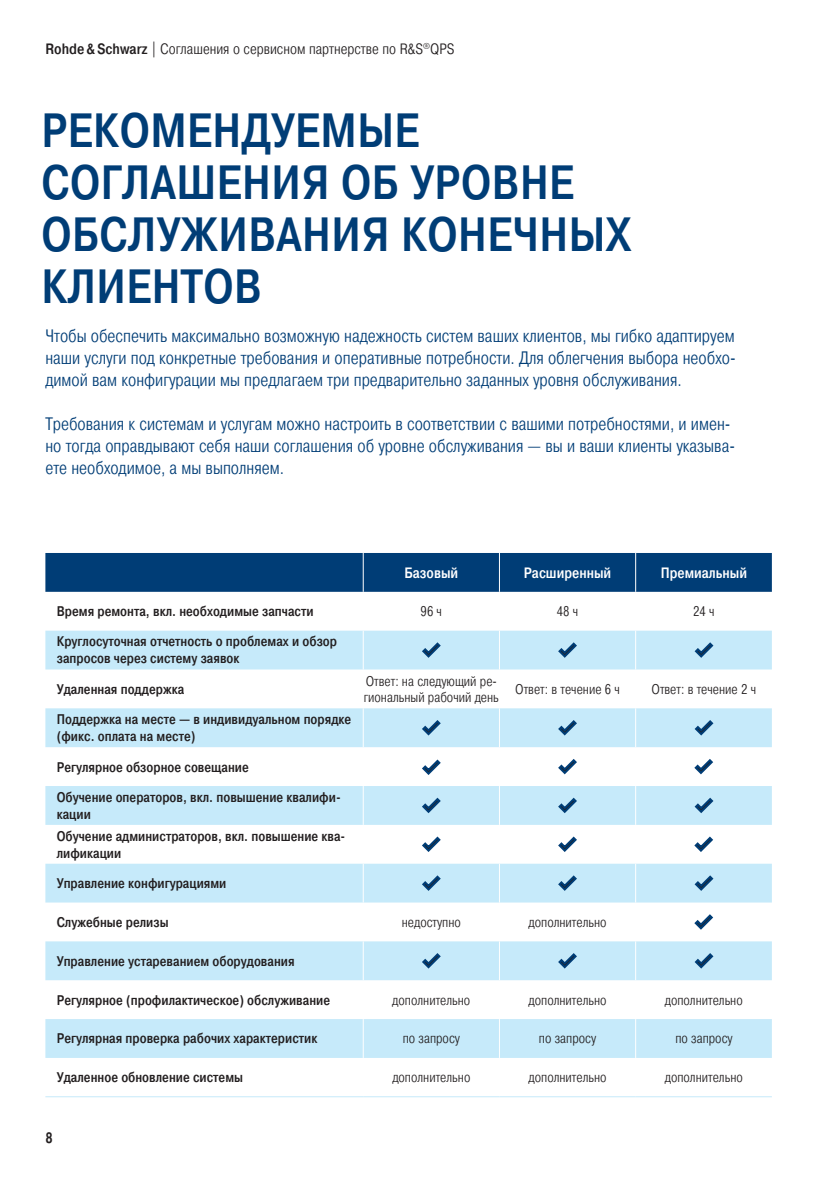
<style>
.page{position:relative;width:840px;height:1191px;background:#fff}
.page>*{position:absolute;margin:0;border:0;box-sizing:border-box;transform-origin:0 0}
.t1{font:500 48px/52px "Pragmatica Cond";letter-spacing:.01em;color:#003d76}
.t2{font:300 18px/22px "Pragmatica Cond";color:#003d76;text-align:justify}
.t3{font:300 15px "Pragmatica Cond";color:#231f20}
.t4{font:500 15px "Pragmatica Cond";color:#fff}
.t5{font:500 15px "Pragmatica Cond";color:#231f20}
.t6{font:500 14px/17px "Pragmatica Cond";color:#231f20}
.t7{font:300 14px/16px "Pragmatica Cond";color:#231f20}
.s1{font-weight:500}
</style>
<div class="page">
<div style="left:45px;top:553px;width:726px;height:39px;background:#003d76"></div>
<svg style="left:45px;top:630px;width:726px;height:428px;fill:#c6eafa"></svg>
<hr style="left:498px;top:630px;width:1px;height:39px;background:#fff">
<hr style="left:634px;top:630px;width:1px;height:39px;background:#fff">
<hr style="left:634px;top:553px;width:1px;height:39px;background:#fff">
<hr style="left:498px;top:553px;width:1px;height:39px;background:#fff">
<hr style="left:498px;top:708px;width:1px;height:39px;background:#fff">
<hr style="left:634px;top:708px;width:1px;height:39px;background:#fff">
<hr style="left:498px;top:786px;width:1px;height:39px;background:#fff">
<hr style="left:634px;top:786px;width:1px;height:39px;background:#fff">
<hr style="left:498px;top:863px;width:1px;height:39px;background:#fff">
<hr style="left:634px;top:863px;width:1px;height:39px;background:#fff">
<hr style="left:498px;top:941px;width:1px;height:39px;background:#fff">
<hr style="left:634px;top:941px;width:1px;height:39px;background:#fff">
<hr style="left:498px;top:1019px;width:1px;height:39px;background:#fff">
<hr style="left:634px;top:1019px;width:1px;height:39px;background:#fff">
<hr style="left:362px;top:553px;width:1px;height:39px;background:#fff">
<hr style="left:362px;top:630px;width:1px;height:39px;background:#fff">
<hr style="left:362px;top:708px;width:1px;height:39px;background:#fff">
<hr style="left:362px;top:786px;width:1px;height:39px;background:#fff">
<hr style="left:362px;top:863px;width:1px;height:39px;background:#fff">
<hr style="left:362px;top:941px;width:1px;height:39px;background:#fff">
<hr style="left:362px;top:1019px;width:1px;height:39px;background:#fff">
<hr style="left:45px;top:1096px;width:318px;height:1px;background:#c6eafa">
<hr style="left:363px;top:1096px;width:136px;height:1px;background:#c6eafa">
<hr style="left:499px;top:1096px;width:136px;height:1px;background:#c6eafa">
<hr style="left:635px;top:1096px;width:136px;height:1px;background:#c6eafa">
<svg style="left:420px;top:641px;width:22px;height:18px"></svg>
<svg style="left:556px;top:641px;width:22px;height:18px"></svg>
<svg style="left:692px;top:641px;width:22px;height:18px"></svg>
<svg style="left:420px;top:718px;width:22px;height:19px"></svg>
<svg style="left:556px;top:718px;width:22px;height:19px"></svg>
<svg style="left:692px;top:718px;width:22px;height:19px"></svg>
<svg style="left:420px;top:758px;width:22px;height:18px"></svg>
<svg style="left:556px;top:757px;width:22px;height:19px"></svg>
<svg style="left:692px;top:757px;width:22px;height:19px"></svg>
<svg style="left:420px;top:796px;width:22px;height:18px"></svg>
<svg style="left:556px;top:796px;width:22px;height:18px"></svg>
<svg style="left:692px;top:796px;width:22px;height:18px"></svg>
<svg style="left:420px;top:835px;width:22px;height:18px"></svg>
<svg style="left:556px;top:835px;width:22px;height:18px"></svg>
<svg style="left:692px;top:835px;width:22px;height:18px"></svg>
<svg style="left:420px;top:874px;width:22px;height:18px"></svg>
<svg style="left:556px;top:874px;width:22px;height:18px"></svg>
<svg style="left:692px;top:874px;width:22px;height:18px"></svg>
<svg style="left:692px;top:912px;width:22px;height:19px"></svg>
<svg style="left:420px;top:951px;width:22px;height:19px"></svg>
<svg style="left:556px;top:951px;width:22px;height:19px"></svg>
<svg style="left:692px;top:951px;width:22px;height:19px"></svg>
<p class="t3" style="left:45px;top:40px;width:410px"><span class="s1">Rohde&amp;Schwarz</span> | Соглашения о сервисном партнерстве по R&amp;S<sup>®</sup>QPS</p>
<h1 class="t1" style="left:41px;top:105px;width:591px">РЕКОМЕНДУЕМЫЕ<br>СОГЛАШЕНИЯ ОБ УРОВНЕ<br>ОБСЛУЖИВАНИЯ КОНЕЧНЫХ<br>КЛИЕНТОВ</h1>
<p class="t2" style="left:45px;top:324px;width:691px">Чтобы обеспечить максимально возможную надежность систем ваших клиентов, мы гибко адаптируем наши услуги под конкретные требования и оперативные потребности. Для облегчения выбора необхо&shy;димой вам конфигурации мы предлагаем три предварительно заданных уровня обслуживания.</p>
<p class="t2" style="left:45px;top:412px;width:690px;text-align:left">Требования к системам и услугам можно настроить в соответствии с вашими потребностями, и имен&shy;но тогда оправдывают себя наши соглашения об уровне обслуживания — вы и ваши клиенты указыва&shy;ете необходимое, а мы выполняем.</p>
<p class="t4" style="left:404px;top:563px;width:55px">Базовый</p>
<p class="t4" style="left:523px;top:563px;width:89px">Расширенный</p>
<p class="t4" style="left:660px;top:563px;width:88px">Премиальный</p>
<p class="t6" style="left:57px;top:603px;width:258px">Время ремонта, вкл. необходимые запчасти</p>
<p class="t7" style="left:420px;top:603px;width:23px">96 ч</p>
<p class="t7" style="left:556px;top:603px;width:23px">48 ч</p>
<p class="t7" style="left:692px;top:603px;width:23px">24 ч</p>
<p class="t6" style="left:57px;top:633px;width:282px">Круглосуточная отчетность о проблемах и обзор запросов через систему заявок</p>
<p class="t6" style="left:57px;top:681px;width:129px">Удаленная поддержка</p>
<p class="t7" style="left:363px;top:673px;width:137px">Ответ: на следующий ре&shy;гиональный рабочий день</p>
<p class="t7" style="left:515px;top:681px;width:106px">Ответ: в течение 6 ч</p>
<p class="t7" style="left:651px;top:681px;width:106px">Ответ: в течение 2 ч</p>
<p class="t6" style="left:57px;top:711px;width:296px">Поддержка на месте — в индивидуальном порядке (фикс. оплата на месте)</p>
<p class="t6" style="left:57px;top:751px;width:285px;line-height:30.4px">Регулярное обзорное совещание<br>Обучение операторов, вкл. повышение квалифи-</p>
<p class="t6" style="left:57px;top:803px;width:290px;line-height:21.8px">кации<br>Обучение администраторов, вкл. повышение ква-</p>
<p class="t6" style="left:57px;top:838px;width:171px;line-height:30.4px">лификации<br>Управление конфигурациями</p>
<p class="t6" style="left:57px;top:913px;width:113px">Служебные релизы</p>
<p class="t7" style="left:401px;top:914px;width:61px">недоступно</p>
<p class="t7" style="left:528px;top:914px;width:79px">дополнительно</p>
<p class="t6" style="left:57px;top:952px;width:239px">Управление устареванием оборудования</p>
<p class="t6" style="left:57px;top:991px;width:275px">Регулярное (профилактическое) обслуживание</p>
<p class="t7" style="left:392px;top:992px;width:79px">дополнительно</p>
<p class="t7" style="left:528px;top:992px;width:79px">дополнительно</p>
<p class="t7" style="left:664px;top:992px;width:79px">дополнительно</p>
<p class="t6" style="left:57px;top:1030px;width:262px">Регулярная проверка рабочих характеристик</p>
<p class="t7" style="left:402px;top:1030px;width:59px">по запросу</p>
<p class="t7" style="left:538px;top:1030px;width:59px">по запросу</p>
<p class="t7" style="left:675px;top:1030px;width:59px">по запросу</p>
<p class="t6" style="left:57px;top:1069px;width:188px">Удаленное обновление системы</p>
<p class="t7" style="left:392px;top:1069px;width:79px">дополнительно</p>
<p class="t7" style="left:528px;top:1069px;width:79px">дополнительно</p>
<p class="t7" style="left:664px;top:1069px;width:79px">дополнительно</p>
<p class="t5" style="left:45px;top:1128px;width:9px">8</p>
</div>
